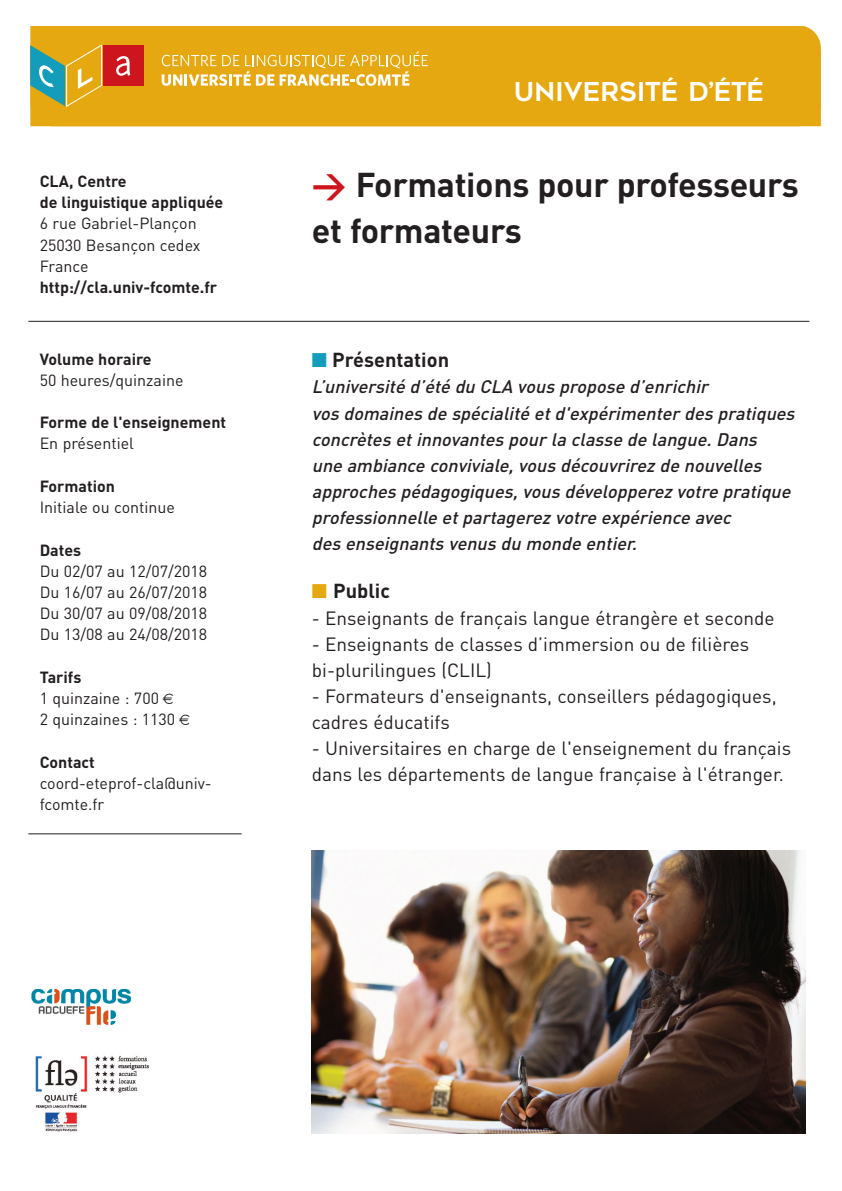
<style>
.page{position:relative;width:842px;height:1191px;background:#fff}
.page>*{position:absolute;margin:0;border:0;box-sizing:border-box;transform-origin:0 0}
.t1{font:700 34px/46px "DIN";letter-spacing:-.01em;color:#231f20}
.t2{font:26px "Geometos";color:#fff}
.t3{font:700 20px "DIN";color:#231f20}
.t4{font:19px/26px "DIN";color:#231f20}
.t5{font:italic 500 18px/26px "DIN";letter-spacing:-.01em;color:#231f20}
.t6{font:16px/21.2px "DIN";color:#231f20}
.t7{font:700 16px/21.2px "DIN";color:#231f20}
.s1{color:#cd151d}
.s2{color:#149cbb}
.s3{color:#e6a810}
</style>
<div class="page">
<div style="left:30px;top:26px;width:791px;height:100px;background:#e6a810"></div>
<div style="left:103px;top:45px;width:40px;height:41px;background:#cd151d"></div>
<svg style="left:116px;top:56px;width:14px;height:20px"></svg>
<svg style="left:30px;top:44px;width:72px;height:63px;background:#acab54"></svg>
<svg style="left:162px;top:51px;width:266px;height:35px;background:#ebbd4a"></svg>
<img style="left:35px;top:1056px;width:114px;height:76px">
<hr style="left:28px;top:321px;width:781px;height:1px;background:#231f20">
<hr style="left:28px;top:833px;width:214px;height:1px;background:#231f20">
<img style="left:312px;top:850px;width:493px;height:283px">
<img style="left:31px;top:989px;width:100px;height:36px">
<p class="t7" style="left:40px;top:171px;width:185px">CLA, Centre<br>de linguistique appliquée</p>
<p class="t6" style="left:40px;top:213px;width:162px">6 rue Gabriel-Plançon<br>25030 Besançon cedex<br>France</p>
<p class="t7" style="left:40px;top:277px;width:179px">http://cla.univ-fcomte.fr</p>
<p class="t7" style="left:40px;top:348px;width:113px">Volume horaire</p>
<p class="t6" style="left:40px;top:370px;width:145px">50 heures/quinzaine</p>
<p class="t7" style="left:40px;top:412px;width:188px">Forme de l'enseignement</p>
<p class="t6" style="left:40px;top:433px;width:96px">En présentiel</p>
<p class="t7" style="left:40px;top:476px;width:77px">Formation</p>
<p class="t6" style="left:40px;top:497px;width:137px">Initiale ou continue</p>
<p class="t7" style="left:40px;top:539px;width:43px">Dates</p>
<p class="t6" style="left:40px;top:560px;width:169px;text-align:justify">Du 02/07 au 12/07/2018<br>Du 16/07 au 26/07/2018<br>Du 30/07 au 09/08/2018<br>Du 13/08 au 24/08/2018</p>
<p class="t7" style="left:40px;top:666px;width:43px">Tarifs</p>
<p class="t6" style="left:40px;top:688px;width:137px">1 quinzaine : 700<br>2 quinzaines : 1130</p>
<p class="t7" style="left:40px;top:751px;width:57px">Contact</p>
<p class="t6" style="left:40px;top:772px;width:174px">coord-eteprof-cla@univ&shy;fcomte.fr</p>
<h2 class="t2" style="left:514px;top:77px;width:252px">UNIVERSITÉ D’ÉTÉ</h2>
<h1 class="t1" style="left:312px;top:163px;width:488px"><span class="s1">&gt;</span> Formations pour professeurs et formateurs</h1>
<p class="t3" style="left:312px;top:349px;width:139px"><span class="s2">■</span> Présentation</p>
<p class="t5" style="left:312px;top:374px;width:488px">L’université d’été du CLA vous propose d’enrichir<br>vos domaines de spécialité et d'expérimenter des pratiques concrètes et innovantes pour la classe de langue. Dans une ambiance conviviale, vous découvrirez de nouvelles approches pédagogiques, vous développerez votre pratique professionnelle et partagerez votre expérience avec<br>des enseignants venus du monde entier.</p>
<p class="t3" style="left:312px;top:580px;width:80px"><span class="s3">■</span> Public</p>
<p class="t4" style="left:312px;top:605px;width:464px">- Enseignants de français langue étrangère et seconde</p>
<p class="t4" style="left:312px;top:631px;width:439px">- Enseignants de classes d’immersion ou de filières bi-plurilingues (CLIL)</p>
<p class="t4" style="left:312px;top:683px;width:466px">- Formateurs d'enseignants, conseillers pédagogiques, cadres éducatifs</p>
<p class="t4" style="left:312px;top:735px;width:481px">- Universitaires en charge de l'enseignement du français dans les départements de langue française à l'étranger.</p>
</div>
